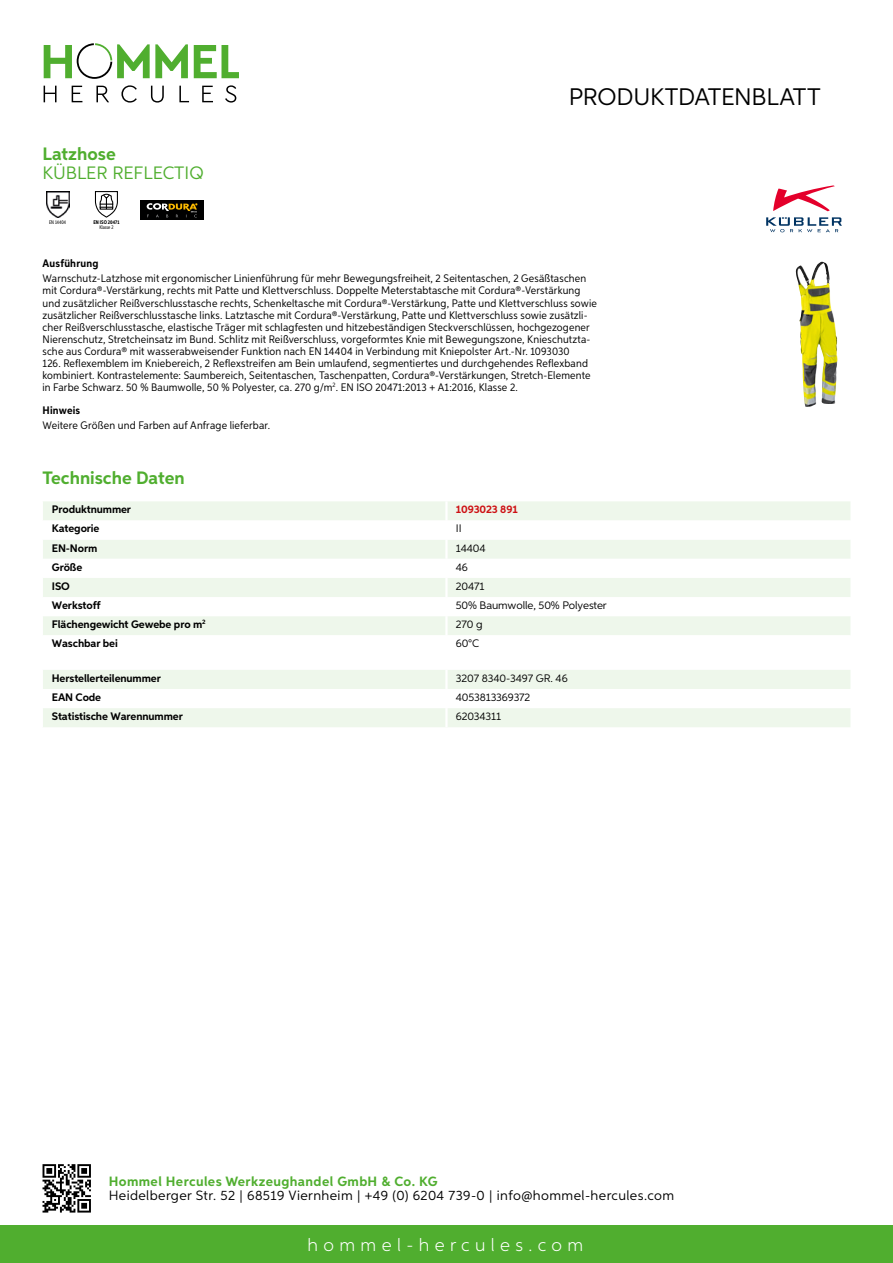
<style>
.page{position:relative;width:893px;height:1263px;background:#fff}
.page>*{position:absolute;margin:0;border:0;box-sizing:border-box;transform-origin:0 0}
.t1{font:24px "Aspira";letter-spacing:-.01em;color:#000}
.t2{font:700 18px "Aspira";color:#50ae2f}
.t3{font:300 18px "Aspira";letter-spacing:.3em;color:#fff}
.t4{font:18px "Aspira";color:#50ae2f}
.t5{font:13.5px "Aspira";letter-spacing:.03em;color:#000}
.t6{font:700 13.5px "Aspira";letter-spacing:.03em;color:#50ae2f}
.t7{font:10.95px/12px "Aspira Nar";letter-spacing:.015em;color:#000}
.t8{font:700 10.95px "Aspira";letter-spacing:-.01em;color:#000}
.t9{font:10.95px "Aspira";letter-spacing:-.01em;color:#000}
.t10{font:700 10.95px "Aspira Nar";letter-spacing:.02em;color:#000}
.t11{font:700 10.95px "Aspira";letter-spacing:-.01em;color:#cd1013}
.t12{font:5.25px "Aspira XX Nar";color:#000}
.t13{font:700 5.25px "Aspira XX Nar";color:#000}
</style>
<div class="page">
<div style="left:0;top:1226px;width:893px;height:37px;background:#50ae2f"></div>
<svg style="left:43px;top:1164px;width:48px;height:48px"></svg>
<svg style="left:194px;top:45px;width:45px;height:33px"></svg>
<svg style="left:44px;top:43px;width:144px;height:36px"></svg>
<svg style="left:44px;top:86px;width:13px;height:16px"></svg>
<svg style="left:72px;top:86px;width:10px;height:16px"></svg>
<svg style="left:96px;top:86px;width:13px;height:16px"></svg>
<svg style="left:121px;top:85px;width:16px;height:18px"></svg>
<svg style="left:151px;top:86px;width:13px;height:17px"></svg>
<svg style="left:179px;top:86px;width:10px;height:16px"></svg>
<svg style="left:202px;top:86px;width:11px;height:16px"></svg>
<svg style="left:225px;top:85px;width:11px;height:18px"></svg>
<div style="left:43px;top:501px;width:807px;height:19px;background:#eef7eb"></div>
<svg style="left:43px;top:540px;width:807px;height:95px;fill:#eef7eb"></svg>
<hr style="left:445px;top:501px;width:3px;height:19px;background:#fff">
<hr style="left:445px;top:540px;width:3px;height:19px;background:#fff">
<hr style="left:445px;top:559px;width:3px;height:19px;background:#fff">
<hr style="left:445px;top:578px;width:3px;height:19px;background:#fff">
<hr style="left:445px;top:597px;width:3px;height:19px;background:#fff">
<hr style="left:445px;top:616px;width:3px;height:19px;background:#fff">
<svg style="left:43px;top:670px;width:807px;height:57px"></svg>
<hr style="left:445px;top:708px;width:3px;height:19px;background:#fff">
<img style="left:46px;top:191px;width:23px;height:27px">
<svg style="left:94px;top:191px;width:24px;height:27px"></svg>
<div style="left:140px;top:200px;width:63px;height:20px;background:#000"></div>
<svg style="left:147px;top:203px;width:50px;height:14px"></svg>
<img style="left:796px;top:262px;width:28px;height:145px">
<svg style="left:773px;top:185px;width:62px;height:26px"></svg>
<svg style="left:766px;top:217px;width:76px;height:15px"></svg>
<h2 class="t2" style="left:43px;top:142px;width:75px">Latzhose</h2>
<h2 class="t4" style="left:43px;top:162px;width:35px">KÜBLER</h2>
<h2 class="t4" style="left:112px;top:162px;width:93px">REFLECTIQ</h2>
<p class="t12" style="left:49px;top:219px;width:18px">EN 14404</p>
<p class="t13" style="left:93px;top:219px;width:28px">EN ISO 20471</p>
<p class="t12" style="left:99px;top:224px;width:16px">Klasse 2</p>
<h1 class="t1" style="left:569px;top:82px;width:253px">Produktdatenblatt</h1>
<p class="t10" style="left:43px;top:257px;width:58px">Ausführung</p>
<p class="t7" style="left:43px;top:273px;width:556px">Warnschutz-Latzhose mit ergonomischer Linienführung für mehr Bewegungsfreiheit, 2 Seitentaschen, 2 Gesäßtaschen mit Cordura®-Verstärkung, rechts mit Patte und Klettverschluss. Doppelte Meterstabtasche mit Cordura®-Verstärkung und zusätzlicher Reißverschlusstasche rechts, Schenkeltasche mit Cordura®-Verstärkung, Patte und Klettverschluss sowie zusätzlicher Reißverschlusstasche links. Latztasche mit Cordura®-Verstärkung, Patte und Klettverschluss sowie zusätzli&shy;cher Reißverschlusstasche, elastische Träger mit schlagfesten und hitzebeständigen Steckverschlüssen, hochgezogener Nierenschutz, Stretcheinsatz im Bund. Schlitz mit Reißverschluss, vorgeformtes Knie mit Bewegungszone, Knieschutzta&shy;sche aus Cordura® mit wasserabweisender Funktion nach EN 14404 in Verbindung mit Kniepolster Art.-Nr. 1093030<br>126. Reflexemblem im Kniebereich, 2 Reflexstreifen am Bein umlaufend, segmentiertes und durchgehendes Reflexband kombiniert. Kontrastelemente: Saumbereich, Seitentaschen, Taschenpatten, Cordura®-Verstärkungen, Stretch-Elemente in Farbe Schwarz. 50 % Baumwolle, 50 % Polyester, ca. 270 g/m<sup>2</sup>. EN ISO 20471:2013 + A1:2016, Klasse 2.</p>
<p class="t10" style="left:43px;top:403px;width:39px">Hinweis</p>
<p class="t7" style="left:43px;top:419px;width:229px">Weitere Größen und Farben auf Anfrage lieferbar.</p>
<h2 class="t2" style="left:43px;top:467px;width:144px">Technische Daten</h2>
<p class="t8" style="left:52px;top:503px;width:81px">Produktnummer</p>
<p class="t11" style="left:456px;top:503px;width:63px">1093023 891</p>
<p class="t8" style="left:52px;top:522px;width:49px">Kategorie</p>
<p class="t9" style="left:456px;top:522px;width:7px">II</p>
<p class="t8" style="left:52px;top:541px;width:47px">EN-Norm</p>
<p class="t9" style="left:456px;top:541px;width:31px">14404</p>
<p class="t8" style="left:52px;top:560px;width:32px">Größe</p>
<p class="t9" style="left:456px;top:560px;width:14px">46</p>
<p class="t8" style="left:52px;top:579px;width:19px">ISO</p>
<p class="t9" style="left:456px;top:579px;width:30px">20471</p>
<p class="t8" style="left:52px;top:598px;width:50px">Werkstoff</p>
<p class="t9" style="left:456px;top:598px;width:152px">50% Baumwolle, 50% Polyester</p>
<p class="t8" style="left:52px;top:618px;width:155px">Flächengewicht Gewebe pro m<sup>2</sup></p>
<p class="t9" style="left:456px;top:618px;width:28px">270 g</p>
<p class="t8" style="left:52px;top:637px;width:68px">Waschbar bei</p>
<p class="t9" style="left:456px;top:637px;width:25px">60°C</p>
<p class="t8" style="left:52px;top:671px;width:111px">Herstellerteilenummer</p>
<p class="t9" style="left:456px;top:671px;width:113px">3207 8340-3497 GR. 46</p>
<p class="t8" style="left:52px;top:690px;width:51px">EAN Code</p>
<p class="t9" style="left:456px;top:690px;width:76px">4053813369372</p>
<p class="t8" style="left:52px;top:709px;width:132px">Statistische Warennummer</p>
<p class="t9" style="left:456px;top:710px;width:47px">62034311</p>
<p class="t6" style="left:109px;top:1172px;width:330px">Hommel Hercules Werkzeughandel GmbH &amp; Co. KG</p>
<p class="t5" style="left:109px;top:1187px;width:567px">Heidelberger Str. 52 | 68519 Viernheim | +49 (0) 6204 739-0 | info@hommel-hercules.com</p>
<h2 class="t3" style="left:307px;top:1234px;width:277px">hommel-hercules.com</h2>
</div>
